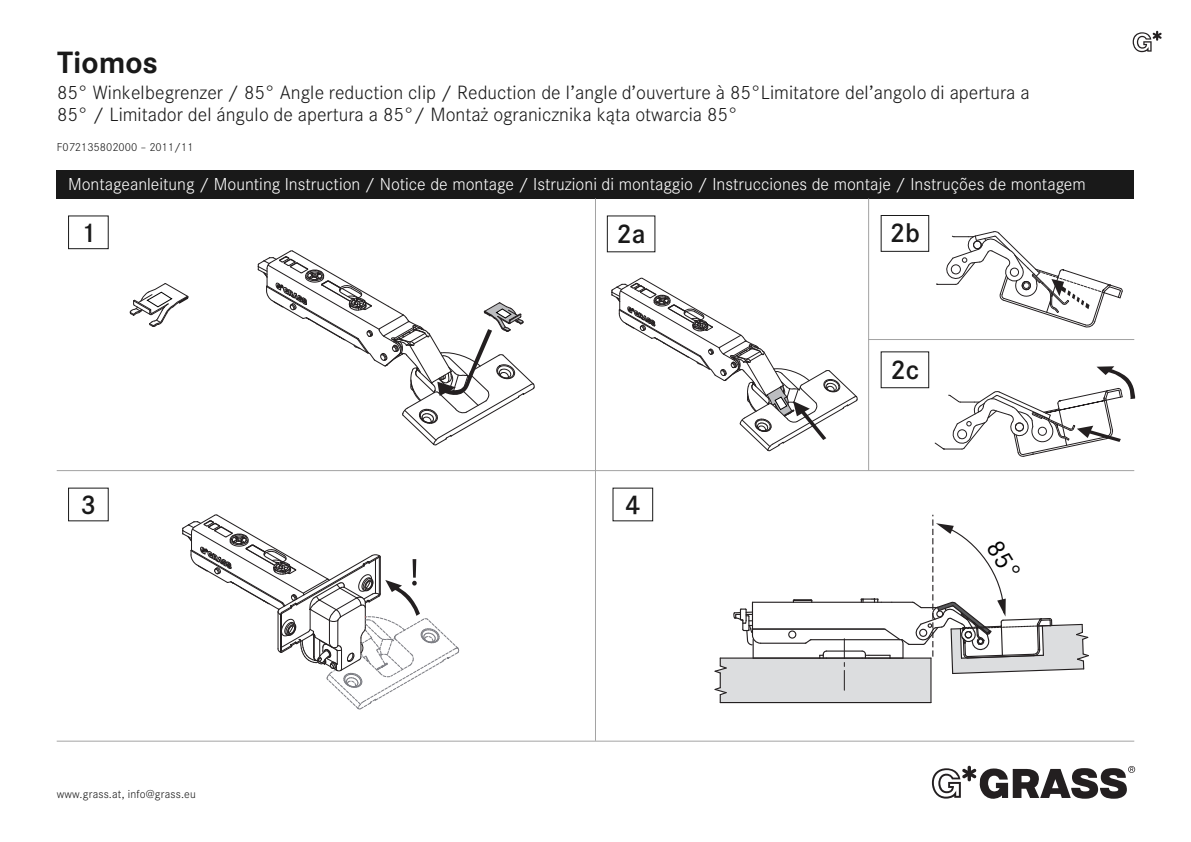
<style>
.page{position:relative;width:1191px;height:842px;background:#fff}
.page>*{position:absolute;margin:0;border:0;box-sizing:border-box;transform-origin:0 0}
.t1{font:700 32px "Corporate S";color:#191919}
.t2{font:600 28px "Corporate S";color:#191919}
.t3{font:300 20px/22px "Corporate S";color:#191919}
.t4{font:300 18px "Corporate S";color:#fff}
.t5{font:300 12px "Corporate S";color:#191919}
</style>
<div class="page">
<svg style="left:1132px;top:31px;width:29px;height:21px"></svg>
<div style="left:57px;top:170px;width:1077px;height:28px;background:#191919"></div>
<svg style="left:932px;top:766px;width:203px;height:33px"></svg>
<hr style="left:57px;top:741px;width:1077px;height:1px;background:#a3a3a3">
<hr style="left:57px;top:470px;width:1077px;height:1px;background:#a3a3a3">
<hr style="left:720px;top:702px;width:211px;height:1px;background:#231f20">
<svg style="left:130px;top:283px;width:58px;height:44px"></svg>
<svg style="left:258px;top:250px;width:277px;height:195px"></svg>
<svg style="left:611px;top:278px;width:247px;height:174px"></svg>
<svg style="left:936px;top:231px;width:187px;height:97px"></svg>
<svg style="left:934px;top:366px;width:201px;height:91px"></svg>
<svg style="left:182px;top:514px;width:277px;height:195px"></svg>
<hr style="left:595px;top:198px;width:1px;height:543px;background:#a3a3a3">
<div style="left:68px;top:215px;width:41px;height:34px;border:1px solid #191919"></div>
<div style="left:880px;top:215px;width:49px;height:37px;border:1px solid #191919"></div>
<div style="left:880px;top:351px;width:49px;height:37px;border:1px solid #191919"></div>
<hr style="left:868px;top:198px;width:1px;height:273px;background:#a3a3a3">
<hr style="left:868px;top:339px;width:266px;height:1px;background:#a3a3a3">
<svg style="left:714px;top:515px;width:375px;height:187px"></svg>
<h1 class="t1" style="left:57px;top:44px;width:102px">Tiomos</h1>
<p class="t3" style="left:57px;top:81px;width:974px">85° Winkelbegrenzer / 85° Angle reduction clip / Reduction de l’angle d’ouverture à 85°Limitatore del’angolo di apertura a<br>85° / Limitador del ángulo de apertura a 85°/ Montaż ogranicznika kąta otwarcia 85°</p>
<p class="t5" style="left:57px;top:140px;width:138px">F072135802000 – 2011/11</p>
<p class="t4" style="left:68px;top:173px;width:1019px">Montageanleitung / Mounting Instruction / Notice de montage / Istruzioni di montaggio / Instrucciones de montaje / Instruções de montagem</p>
<h2 class="t2" style="left:81px;top:216px;width:17px">1</h2>
<h2 class="t2" style="left:616px;top:217px;width:31px">2a</h2>
<h2 class="t2" style="left:889px;top:216px;width:32px">2b</h2>
<h2 class="t2" style="left:81px;top:488px;width:17px">3</h2>
<h2 class="t2" style="left:625px;top:488px;width:17px">4</h2>
<p class="t5" style="left:57px;top:787px;width:141px">www.grass.at, info@grass.eu</p>
<h2 class="t2" style="left:890px;top:353px;width:30px">2c</h2>
</div>
